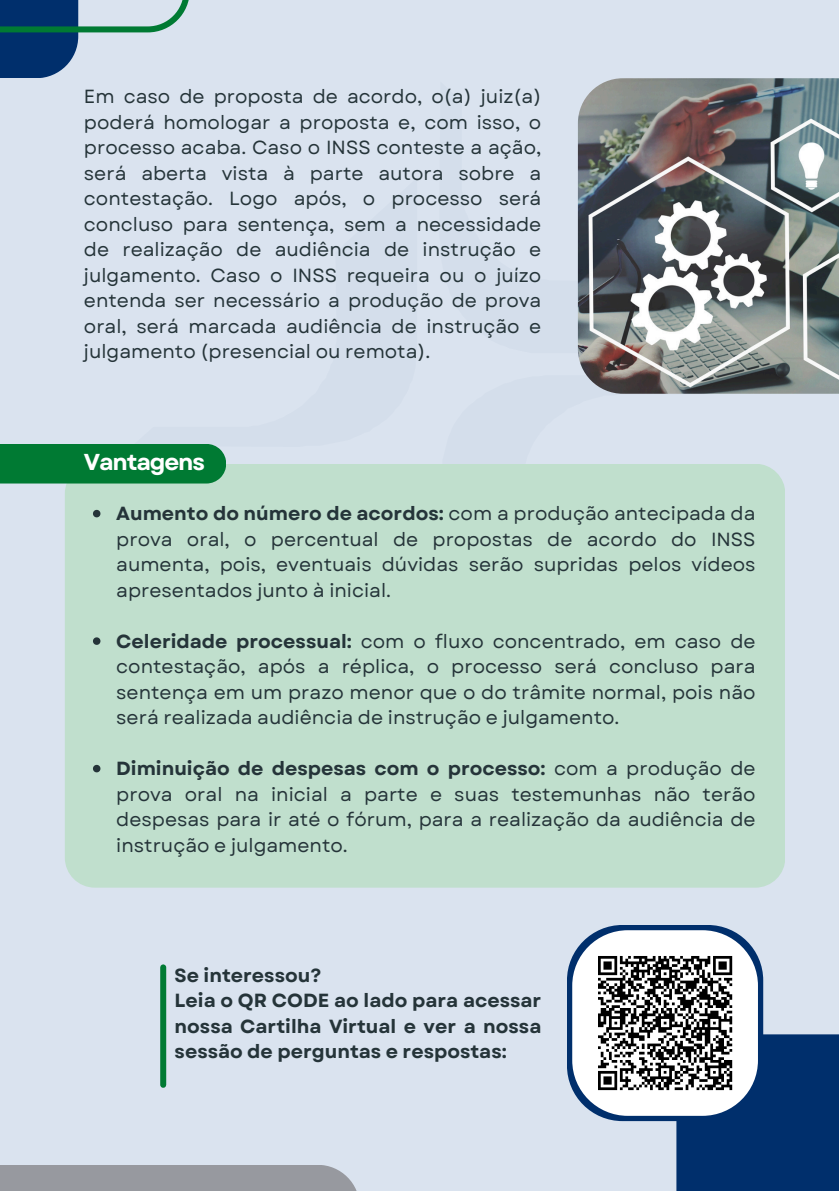
<style>
.page{position:relative;width:839px;height:1191px;background:#fff}
.page>*{position:absolute;margin:0;border:0;box-sizing:border-box;transform-origin:0 0}
.t1{font:700 23px "Garet";letter-spacing:-.05em;color:#fff}
.t2{font:19px/25.6px "Garet";color:#253439;text-align:justify}
.t3{font:700 19px/25.6px "Garet";color:#253439}
.s1{font-weight:700}
</style>
<div class="page">
<div style="left:0;top:0;width:838px;height:1191px;background:#dae3ef"></div>
<div style="left:676px;top:1034px;width:162px;height:157px;background:#002f6c"></div>
<div style="left:0;top:0;width:78px;height:78px;background:#002f6c"></div>
<div style="left:65px;top:464px;width:720px;height:424px;background:#c0dfcd;border-radius:30px"></div>
<div style="left:0;top:444px;width:226px;height:40px;background:#007a33"></div>
<svg style="left:93px;top:510px;width:7px;height:7px"></svg>
<svg style="left:93px;top:637px;width:7px;height:8px"></svg>
<svg style="left:93px;top:765px;width:7px;height:7px"></svg>
<div style="left:160px;top:967px;width:6px;height:118px;background:#007a33"></div>
<div style="left:567px;top:925px;width:196px;height:196px;background:#002f6c;border-radius:56px"></div>
<div style="left:572px;top:930px;width:186px;height:186px;background:#fff;border-radius:55px"></div>
<svg style="left:0;top:0;width:189px;height:32px"></svg>
<div style="left:0;top:1165px;width:359px;height:26px;background:#97999f"></div>
<img style="left:578px;top:78px;width:260px;height:316px">
<svg style="left:598px;top:956px;width:135px;height:135px"></svg>
<p class="t2" style="left:84px;top:84px;width:459px">Em caso de proposta de acordo, o(a) juiz(a) poderá homologar a proposta e, com isso, o processo acaba. Caso o INSS conteste a ação, será aberta vista à parte autora sobre a contestação. Logo após, o processo será concluso para sentença, sem a necessidade de realização de audiência de instrução e julgamento. Caso o INSS requeira ou o juízo entenda ser necessário a produção de prova oral, será marcada audiência de instrução e julgamento (presencial ou remota).</p>
<p class="t1" style="left:84px;top:446px;width:122px">Vantagens</p>
<p class="t2" style="left:116px;top:501px;width:640px"><span class="s1">Aumento do número de acordos:</span> com a produção antecipada da prova oral, o percentual de propostas de acordo do INSS aumenta, pois, eventuais dúvidas serão supridas pelos vídeos apresentados junto à inicial.</p>
<h1 class="t2" style="left:116px;top:629px;width:640px"><span class="s1">Celeridade processual:</span> com o fluxo concentrado, em caso de contestação, após a réplica, o processo será concluso para sentença em um prazo menor que o do trâmite normal, pois não será realizada audiência de instrução e julgamento.</h1>
<p class="t2" style="left:116px;top:756px;width:640px"><span class="s1">Diminuição de despesas com o processo:</span> com a produção de prova oral na inicial a parte e suas testemunhas não terão despesas para ir até o fórum, para a realização da audiência de instrução e julgamento.</p>
<p class="t3" style="left:175px;top:963px;width:368px">Se interessou?<br>Leia o QR CODE ao lado para acessar nossa Cartilha Virtual e ver a nossa sessão de perguntas e respostas:</p>
</div>
